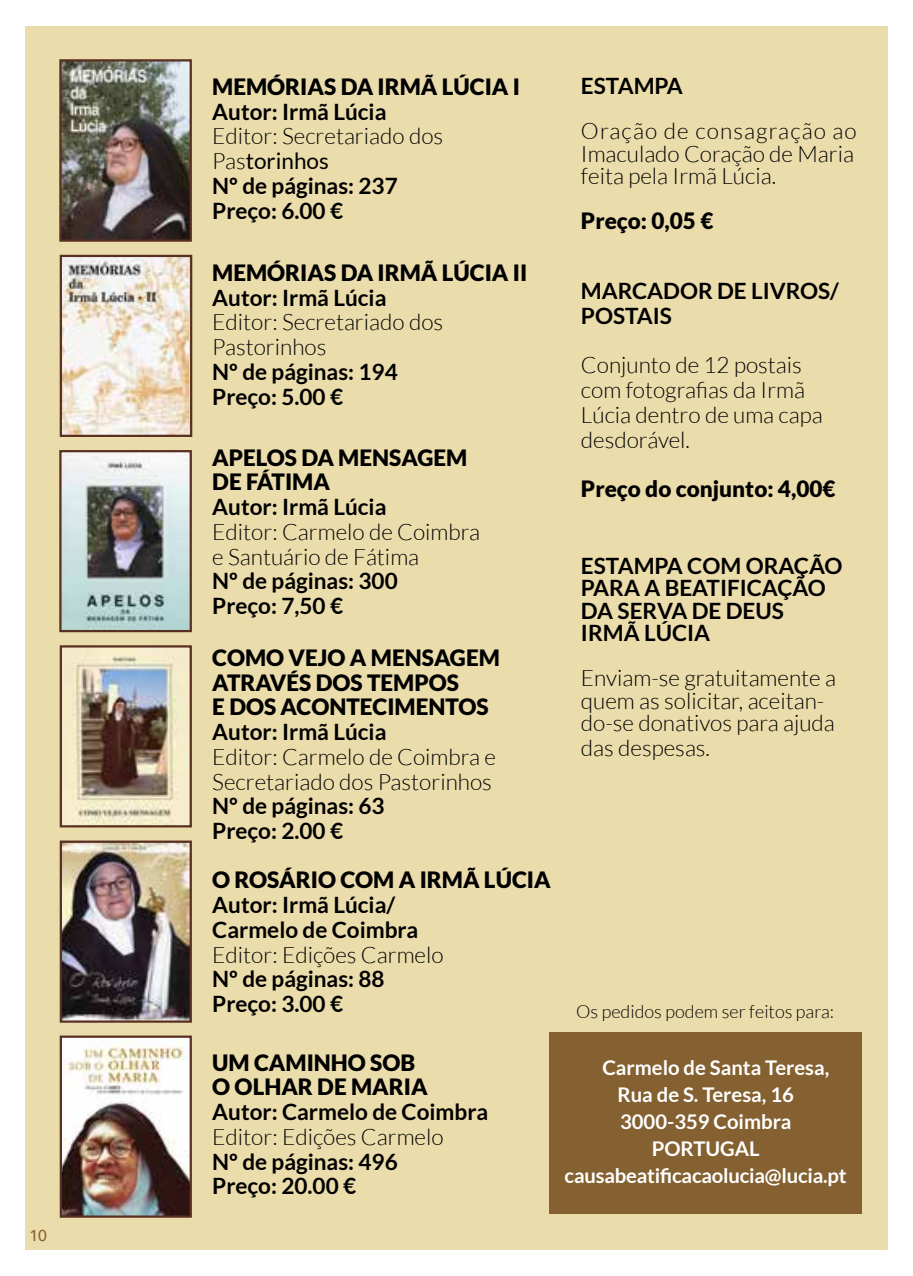
<style>
.page{position:relative;width:913px;height:1276px;background:#fff}
.page>*{position:absolute;margin:0;border:0;box-sizing:border-box;transform-origin:0 0}
.t1{font:700 22.5px/24.8px "Lato";color:#000}
.t2{font:300 22.5px/24.8px "Lato";color:#000}
.t3{font:900 22.5px/24.8px "Lato";color:#000}
.t4{font:700 20.25px "Lato";color:#fff}
.t5{font:300 18px "Lato";color:#000}
.t6{font:500 15.75px "Avenir";color:#856131}
.s1{font-weight:300}
.s2{font-weight:400}
</style>
<div class="page">
<div style="left:25px;top:26px;width:862px;height:1223px;background:#ebdcab"></div>
<div style="left:549px;top:1032px;width:312px;height:181px;background:#856131"></div>
<img style="left:62px;top:62px;width:127px;height:177px">
<div style="left:59px;top:59px;width:133px;height:183px;border:2px solid #592f22"></div>
<img style="left:63px;top:258px;width:126px;height:176px">
<div style="left:60px;top:255px;width:132px;height:182px;border:2px solid #592f22"></div>
<img style="left:62px;top:453px;width:127px;height:176px">
<div style="left:59px;top:450px;width:133px;height:182px;border:2px solid #592f22"></div>
<img style="left:63px;top:648px;width:126px;height:176px">
<div style="left:60px;top:645px;width:132px;height:182px;border:2px solid #592f22"></div>
<img style="left:63px;top:843px;width:126px;height:176px">
<div style="left:60px;top:840px;width:132px;height:182px;border:2px solid #592f22"></div>
<img style="left:63px;top:1038px;width:126px;height:176px">
<div style="left:60px;top:1035px;width:132px;height:182px;border:2px solid #592f22"></div>
<p class="t6" style="left:29px;top:1221px;width:19px">10</p>
<p class="t3" style="left:212px;top:74px;width:309px">MEMÓRIAS DA IRMÃ LÚCIA I</p>
<p class="t1" style="left:212px;top:99px;width:176px">Autor: Irmã Lúcia</p>
<p class="t1" style="left:212px;top:123px;width:232px"><span class="s1">Editor: Secretariado dos<br>Pas</span><span class="s2">torinhos<br></span>Nº de páginas: 237<br>Preço: 6.00 €</p>
<p class="t3" style="left:212px;top:260px;width:316px">MEMÓRIAS DA IRMÃ LÚCIA II</p>
<p class="t1" style="left:212px;top:285px;width:176px">Autor: Irmã Lúcia</p>
<p class="t2" style="left:212px;top:310px;width:232px">Editor: Secretariado dos<br>Pastorinhos</p>
<p class="t1" style="left:212px;top:359px;width:187px">Nº de páginas: 194<br>Preço: 5.00 €</p>
<p class="t3" style="left:212px;top:444px;width:256px">APELOS DA MENSAGEM<br>DE FÁTIMA</p>
<p class="t1" style="left:212px;top:494px;width:176px">Autor: Irmã Lúcia</p>
<p class="t2" style="left:212px;top:519px;width:269px">Editor: Carmelo de Coimbra e Santuário de Fátima</p>
<p class="t1" style="left:212px;top:568px;width:187px">Nº de páginas: 300<br>Preço: 7,50 €</p>
<p class="t3" style="left:212px;top:644px;width:289px">COMO VEJO A MENSAGEM<br>ATRAVÉS DOS TEMPOS<br>E DOS ACONTECIMENTOS</p>
<p class="t1" style="left:212px;top:719px;width:176px">Autor: Irmã Lúcia</p>
<p class="t2" style="left:212px;top:744px;width:285px">Editor: Carmelo de Coimbra e<br>Secretariado dos Pastorinhos</p>
<p class="t1" style="left:212px;top:793px;width:174px">Nº de páginas: 63<br>Preço: 2.00 €</p>
<p class="t3" style="left:212px;top:867px;width:339px">O ROSÁRIO COM A IRMÃ LÚCIA</p>
<p class="t1" style="left:212px;top:892px;width:207px">Autor: Irmã Lúcia/<br>Carmelo de Coimbra</p>
<p class="t2" style="left:212px;top:942px;width:233px">Editor: Edições Carmelo</p>
<p class="t1" style="left:212px;top:966px;width:174px">Nº de páginas: 88<br>Preço: 3.00 €</p>
<p class="t3" style="left:212px;top:1049px;width:217px">UM CAMINHO SOB<br>O OLHAR DE MARIA</p>
<p class="t1" style="left:212px;top:1099px;width:277px">Autor: Carmelo de Coimbra</p>
<p class="t2" style="left:212px;top:1124px;width:233px">Editor: Edições Carmelo</p>
<p class="t1" style="left:212px;top:1148px;width:187px">Nº de páginas: 496<br>Preço: 20.00 €</p>
<p class="t1" style="left:580px;top:73px;width:103px">ESTAMPA</p>
<p class="t2" style="left:580px;top:120px;width:277px;line-height:22.5px">Oração de consagração ao<br>Imaculado Coração de Maria feita pela Irmã Lúcia.</p>
<p class="t3" style="left:580px;top:208px;width:134px">Preço: 0,05 €</p>
<p class="t1" style="left:580px;top:278px;width:259px">MARCADOR DE LIVROS/<br>POSTAIS</p>
<p class="t2" style="left:580px;top:353px;width:243px">Conjunto de 12 postais com fotografias da Irmã<br>Lúcia dentro de uma capa desdorável.</p>
<p class="t3" style="left:580px;top:476px;width:256px">Preço do conjunto: 4,00€</p>
<p class="t1" style="left:580px;top:553px;width:29px">Estampa</p>
<p class="t1" style="left:687px;top:553px;width:19px">com</p>
<p class="t1" style="left:745px;top:553px;width:81px">Oração</p>
<p class="t1" style="left:580px;top:575px;width:16px">para</p>
<p class="t1" style="left:644px;top:575px;width:49px">a Beatifica</p>
<p class="t1" style="left:777px;top:575px;width:33px">ção</p>
<p class="t1" style="left:580px;top:598px;width:64px">da Serva</p>
<p class="t1" style="left:691px;top:598px;width:65px">de Deus</p>
<p class="t1" style="left:580px;top:620px;width:25px">Irmã</p>
<p class="t1" style="left:643px;top:620px;width:26px">Lúcia</p>
<p class="t2" style="left:580px;top:667px;width:256px;line-height:22.5px">Enviam-se gratuitamente a quem as solicitar, aceitan&shy;do-se donativos para ajuda</p>
<p class="t2" style="left:580px;top:735px;width:130px">das despesas.</p>
<p class="t5" style="left:576px;top:1001px;width:259px">Os pedidos podem ser feitos para:</p>
<p class="t4" style="left:602px;top:1056px;width:228px">Carmelo de Santa Teresa,</p>
<p class="t4" style="left:617px;top:1083px;width:178px">Rua de S. Teresa, 16</p>
<p class="t4" style="left:619px;top:1110px;width:173px">3000-359 Coimbra</p>
<p class="t4" style="left:651px;top:1137px;width:109px">PORTUGAL</p>
<p class="t4" style="left:564px;top:1164px;width:283px">causabeatificacaolucia@lucia.pt</p>
</div>
